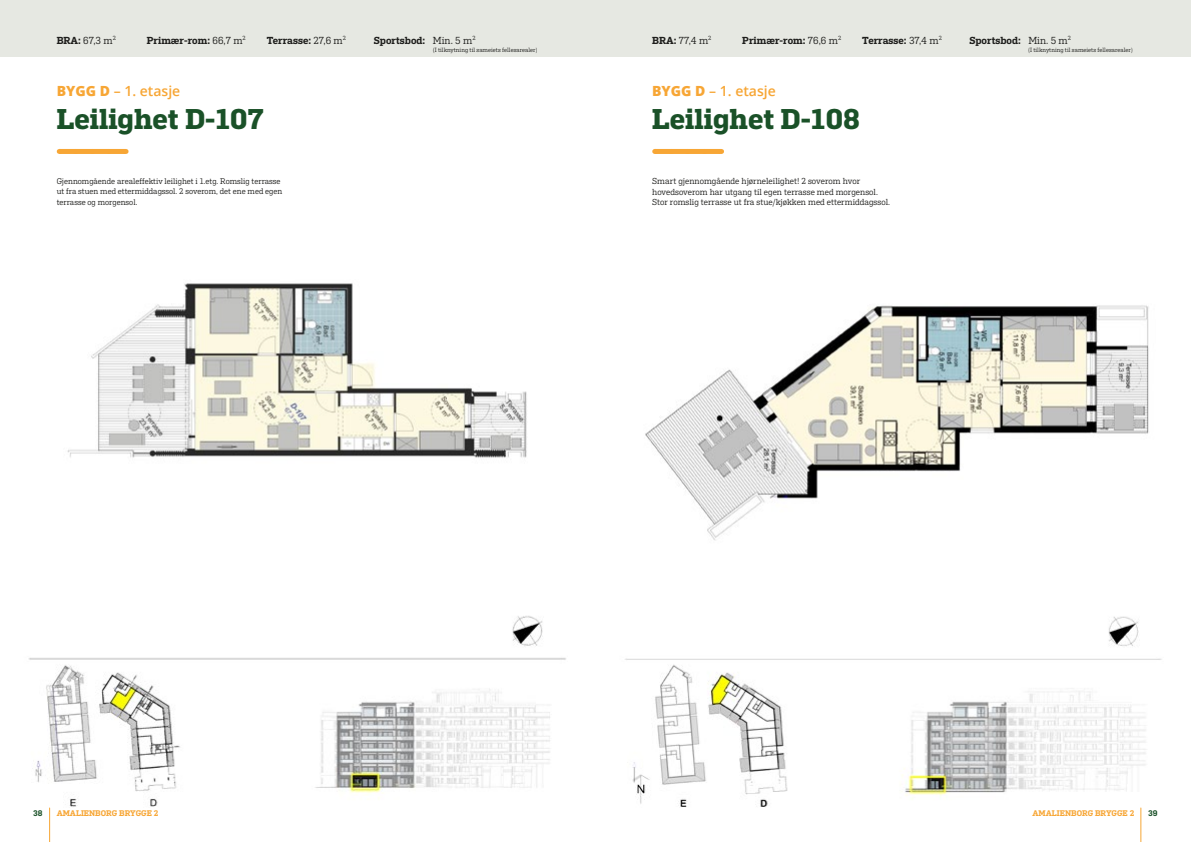
<style>
.page{position:relative;width:1191px;height:842px;background:#fff}
.page>*{position:absolute;margin:0;border:0;box-sizing:border-box;transform-origin:0 0}
.t1{font:700 28px "Flama Slab";color:#1a5128}
.t2{font:600 14px "Open Sans";color:#f7a635}
.t3{font:600 10px "Flama Slab";color:#1d1d1b}
.t4{font:10px "Flama Slab";color:#1d1d1b}
.t5{font:8.5px/10.5px "Flama Slab";color:#1d1d1b}
.t6{font:8px/10.5px "Flama Slab";color:#1d1d1b}
.t7{font:600 8px "Flama Slab";color:#f7a635}
.t8{font:600 8px "Flama Slab";color:#1a5128}
.t9{font:6px "Flama Slab";color:#1d1d1b}
.s1{font-weight:600}
.s2{font-weight:400}
.s3{font-weight:800}
</style>
<div class="page">
<img style="left:28px;top:283px;width:1134px;height:559px">
<div style="left:59px;top:149px;width:66px;height:5px;background:#f7a635"></div>
<div style="left:0;top:0;width:595px;height:56px;background:#e6e8e2"></div>
<div style="left:654px;top:149px;width:66px;height:5px;background:#f7a635"></div>
<div style="left:595px;top:0;width:596px;height:56px;background:#e6e8e2"></div>
<hr style="left:49px;top:808px;width:1px;height:34px;background:#f7a635">
<hr style="left:1140px;top:808px;width:1px;height:34px;background:#f7a635">
<p class="t4" style="left:57px;top:34px;width:61px"><span class="s1">BRA:</span> 67,3 m<sup>2</sup></p>
<p class="t3" style="left:147px;top:34px;width:100px">Primær-rom: <span class="s2">66,7 m</span><sup>2</sup></p>
<p class="t3" style="left:267px;top:34px;width:81px">Terrasse: <span class="s2">27,6 m</span><sup>2</sup></p>
<p class="t3" style="left:374px;top:34px;width:103px">Sportsbod: <span class="s2">Min. 5 m</span><sup>2</sup></p>
<p class="t4" style="left:652px;top:34px;width:61px"><span class="s1">BRA:</span> 77,4 m<sup>2</sup></p>
<p class="t3" style="left:742px;top:34px;width:100px">Primær-rom: <span class="s2">76,6 m</span><sup>2</sup></p>
<p class="t3" style="left:862px;top:34px;width:81px">Terrasse: <span class="s2">37,4 m</span><sup>2</sup></p>
<p class="t3" style="left:969px;top:34px;width:103px">Sportsbod: <span class="s2">Min. 5 m</span><sup>2</sup></p>
<p class="t9" style="left:433px;top:46px;width:106px">(I tilknytning til sameiets fellesarealer)</p>
<p class="t9" style="left:1028px;top:46px;width:106px">(I tilknytning til sameiets fellesarealer)</p>
<h2 class="t2" style="left:57px;top:81px;width:125px"><span class="s3">BYGG D</span> – 1. etasje</h2>
<h1 class="t1" style="left:57px;top:102px;width:209px">Leilighet D-107</h1>
<h2 class="t2" style="left:652px;top:81px;width:125px"><span class="s3">BYGG D</span> – 1. etasje</h2>
<h1 class="t1" style="left:652px;top:102px;width:209px">Leilighet D-108</h1>
<p class="t6" style="left:57px;top:176px;width:227px">Gjennomgående arealeffektiv leilighet i 1.etg. Romslig terrasse ut fra stuen med ettermiddagssol. 2 soverom, det ene med egen terrasse og morgensol.</p>
<p class="t5" style="left:652px;top:176px;width:239px">Smart gjennomgående hjørneleilighet! 2 soverom hvor hovedsoverom har utgang til egen terrasse med morgensol.<br>Stor romslig terrasse ut fra stue/kjøkken med ettermiddagssol.</p>
<p class="t8" style="left:33px;top:808px;width:11px">38</p>
<p class="t7" style="left:57px;top:808px;width:103px">AMALIENBORG BRYGGE 2</p>
<p class="t7" style="left:1032px;top:808px;width:103px">AMALIENBORG BRYGGE 2</p>
<p class="t8" style="left:1148px;top:808px;width:11px">39</p>
</div>
